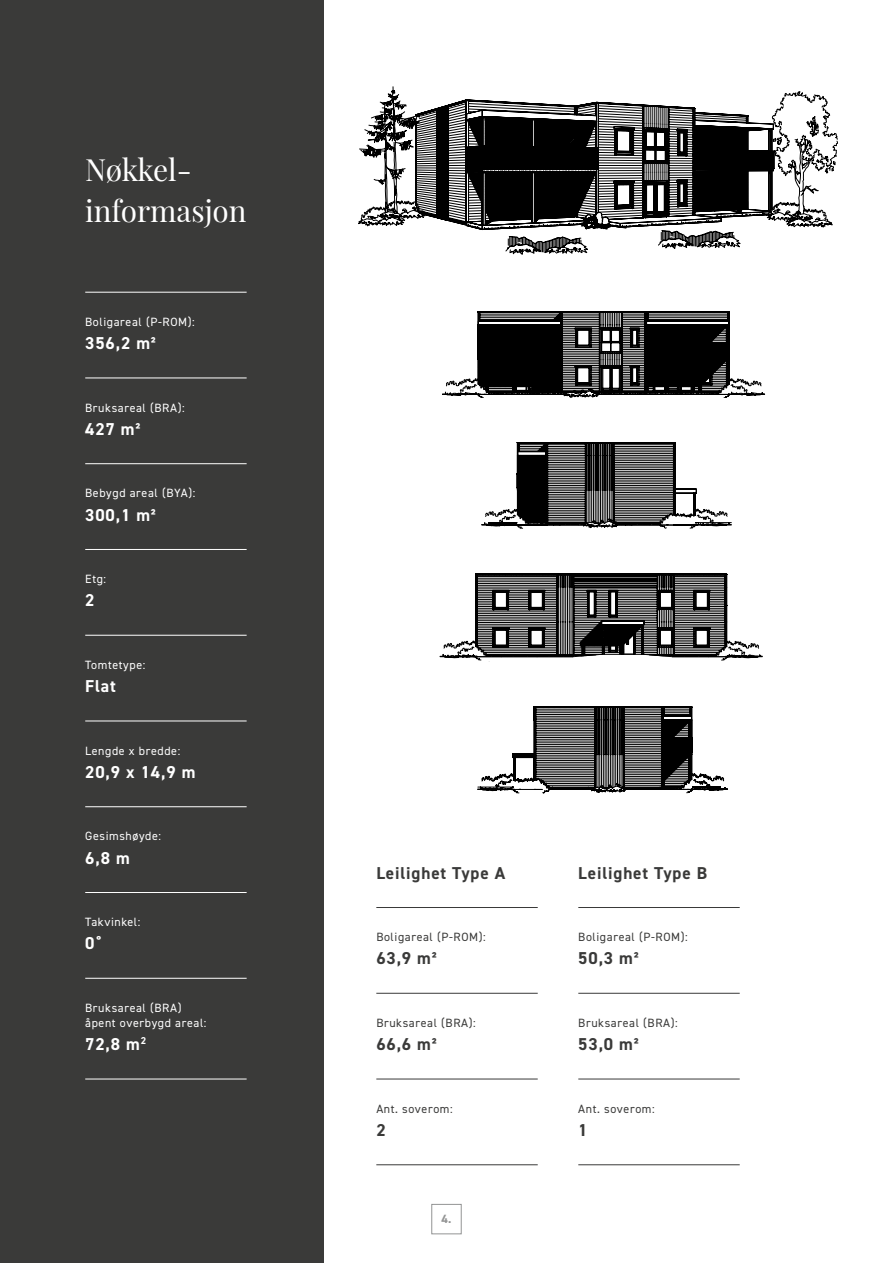
<style>
.page{position:relative;width:893px;height:1263px;background:#fff}
.page>*{position:absolute;margin:0;border:0;box-sizing:border-box;transform-origin:0 0}
.t1{font:30px/40.5px "Playfair Display";color:#fff}
.t2{font:700 17.25px "DIN2014";letter-spacing:.05em;color:#3a3a39}
.t3{font:700 17.25px "DIN2014";letter-spacing:.05em;color:#fff}
.t4{font:12px/15px "DIN2014";letter-spacing:.05em;color:#fff}
.t5{font:12px "DIN2014";letter-spacing:.05em;color:#3a3a39}
.t6{font:700 12px "DIN2014";color:#939494}
</style>
<div class="page">
<svg style="left:358px;top:86px;width:480px;height:141px"></svg>
<svg style="left:415px;top:99px;width:418px;height:156px"></svg>
<div style="left:0;top:0;width:323px;height:1263px;background:#3a3a39"></div>
<svg style="left:442px;top:311px;width:324px;height:86px"></svg>
<svg style="left:481px;top:442px;width:251px;height:87px"></svg>
<svg style="left:439px;top:573px;width:324px;height:88px"></svg>
<svg style="left:477px;top:706px;width:251px;height:88px"></svg>
<hr style="left:85px;top:292px;width:162px;height:1px;background:#fff">
<hr style="left:85px;top:378px;width:162px;height:1px;background:#fff">
<hr style="left:85px;top:463px;width:162px;height:1px;background:#fff">
<hr style="left:85px;top:549px;width:162px;height:1px;background:#fff">
<hr style="left:85px;top:635px;width:162px;height:1px;background:#fff">
<hr style="left:85px;top:721px;width:162px;height:1px;background:#fff">
<hr style="left:85px;top:806px;width:162px;height:1px;background:#fff">
<hr style="left:85px;top:892px;width:162px;height:1px;background:#fff">
<hr style="left:85px;top:978px;width:162px;height:1px;background:#fff">
<hr style="left:85px;top:1079px;width:162px;height:1px;background:#fff">
<hr style="left:376px;top:907px;width:162px;height:1px;background:#3a3a39">
<hr style="left:376px;top:993px;width:162px;height:1px;background:#3a3a39">
<hr style="left:376px;top:1079px;width:162px;height:1px;background:#3a3a39">
<hr style="left:376px;top:1164px;width:162px;height:1px;background:#3a3a39">
<hr style="left:578px;top:907px;width:162px;height:1px;background:#3a3a39">
<hr style="left:578px;top:993px;width:162px;height:1px;background:#3a3a39">
<hr style="left:578px;top:1079px;width:162px;height:1px;background:#3a3a39">
<hr style="left:578px;top:1164px;width:162px;height:1px;background:#3a3a39">
<div style="left:431px;top:1204px;width:31px;height:30px;border:1px solid #939494"></div>
<h1 class="t1" style="left:85px;top:147px;width:163px">Nøkkel&shy;informasjon</h1>
<p class="t4" style="left:85px;top:314px;width:111px">Boligareal (P-ROM):</p>
<h2 class="t3" style="left:85px;top:332px;width:72px">356,2 m²</h2>
<p class="t4" style="left:85px;top:400px;width:101px">Bruksareal (BRA):</p>
<h2 class="t3" style="left:85px;top:417px;width:57px">427 m²</h2>
<p class="t4" style="left:85px;top:486px;width:112px">Bebygd areal (BYA):</p>
<h2 class="t3" style="left:85px;top:503px;width:72px">300,1 m²</h2>
<p class="t4" style="left:85px;top:571px;width:22px">Etg:</p>
<h2 class="t3" style="left:85px;top:589px;width:11px">2</h2>
<p class="t4" style="left:85px;top:657px;width:62px">Tomtetype:</p>
<h2 class="t3" style="left:85px;top:675px;width:32px">Flat</h2>
<p class="t4" style="left:85px;top:743px;width:97px">Lengde x bredde:</p>
<h2 class="t3" style="left:85px;top:760px;width:112px">20,9 x 14,9 m</h2>
<p class="t4" style="left:85px;top:829px;width:77px">Gesimshøyde:</p>
<h2 class="t3" style="left:85px;top:846px;width:46px">6,8 m</h2>
<p class="t4" style="left:85px;top:914px;width:57px">Takvinkel:</p>
<h2 class="t3" style="left:85px;top:932px;width:18px">0˚</h2>
<p class="t4" style="left:85px;top:1000px;width:123px">Bruksareal (BRA) åpent overbygd areal:</p>
<h2 class="t3" style="left:85px;top:1033px;width:62px">72,8 m<sup>2</sup></h2>
<h2 class="t2" style="left:376px;top:861px;width:130px">Leilighet Type A</h2>
<h2 class="t2" style="left:578px;top:861px;width:130px">Leilighet Type B</h2>
<p class="t5" style="left:376px;top:929px;width:111px">Boligareal (P-ROM):</p>
<h2 class="t2" style="left:376px;top:947px;width:62px">63,9 m²</h2>
<p class="t5" style="left:578px;top:929px;width:111px">Boligareal (P-ROM):</p>
<h2 class="t2" style="left:578px;top:947px;width:62px">50,3 m²</h2>
<p class="t5" style="left:376px;top:1015px;width:101px">Bruksareal (BRA):</p>
<h2 class="t2" style="left:376px;top:1033px;width:62px">66,6 m²</h2>
<p class="t5" style="left:578px;top:1015px;width:101px">Bruksareal (BRA):</p>
<h2 class="t2" style="left:578px;top:1033px;width:62px">53,0 m²</h2>
<p class="t5" style="left:376px;top:1101px;width:78px">Ant. soverom:</p>
<h2 class="t2" style="left:376px;top:1118px;width:11px">2</h2>
<p class="t5" style="left:578px;top:1101px;width:78px">Ant. soverom:</p>
<h2 class="t2" style="left:578px;top:1118px;width:11px">1</h2>
<p class="t6" style="left:442px;top:1211px;width:11px">4.</p>
</div>
